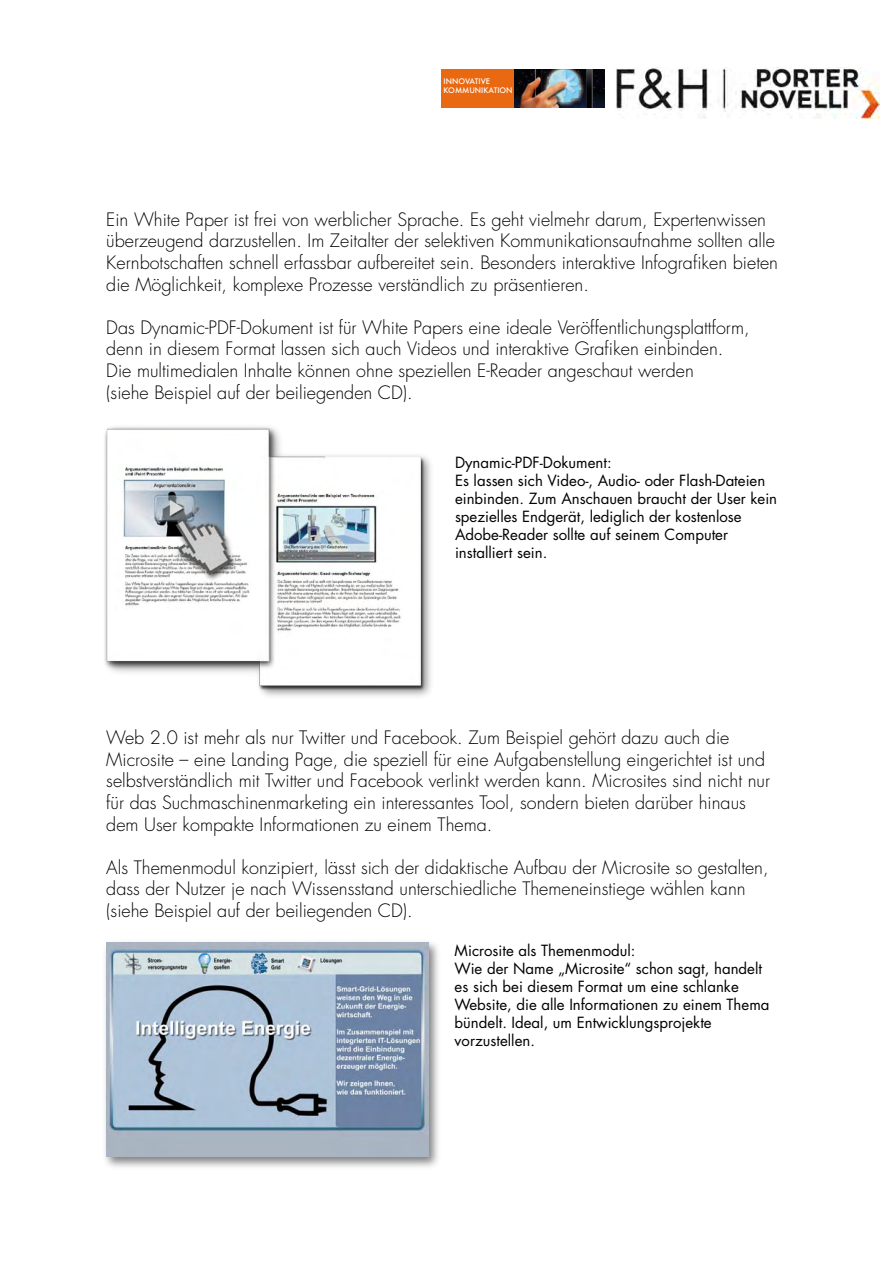
<style>
.page{position:relative;width:893px;height:1263px;background:#fff}
.page>*{position:absolute;margin:0;border:0;box-sizing:border-box;transform-origin:0 0}
.t1{font:300 18px/21.6px "Futura";color:#000}
.t2{font:15px/18px "Futura";color:#000}
.t3{font:500 7.5px/9px "Futura";color:#fff}
</style>
<div class="page">
<img style="left:616px;top:67px;width:264px;height:52px">
<div style="left:101px;top:423px;width:335px;height:278px;background:#000;opacity:.5"></div>
<img style="left:103px;top:425px;width:323px;height:266px">
<div style="left:102px;top:938px;width:340px;height:233px;background:#000;opacity:.5"></div>
<img style="left:106px;top:943px;width:322px;height:214px">
<div style="left:441px;top:69px;width:74px;height:38px;background:#e86911"></div>
<img style="left:515px;top:69px;width:90px;height:39px">
<p class="t3" style="left:444px;top:77px;width:70px">INNOVATIVE<br>KOMMUNIKATION</p>
<p class="t1" style="left:106px;top:209px;width:673px">Ein White Paper ist frei von werblicher Sprache. Es geht vielmehr darum, Expertenwissen überzeugend darzustellen. Im Zeitalter der selektiven Kommunikationsaufnahme sollten alle Kernbotschaften schnell erfassbar aufbereitet sein. Besonders interaktive Infografiken bieten die Möglichkeit, komplexe Prozesse verständlich zu präsentieren.</p>
<p class="t1" style="left:106px;top:317px;width:645px">Das Dynamic-PDF-Dokument ist für White Papers eine ideale Veröffentlichungsplattform, denn in diesem Format lassen sich auch Videos und interaktive Grafiken einbinden.<br>Die multimedialen Inhalte können ohne speziellen E-Reader angeschaut werden<br>(siehe Beispiel auf der beiliegenden CD).</p>
<p class="t2" style="left:455px;top:453px;width:324px">Dynamic-PDF-Dokument:<br>Es lassen sich Video-, Audio- oder Flash-Dateien einbinden. Zum Anschauen braucht der User kein spezielles Endgerät, lediglich der kostenlose Adobe-Reader sollte auf seinem Computer installiert sein.</p>
<p class="t1" style="left:106px;top:727px;width:665px">Web 2.0 ist mehr als nur Twitter und Facebook. Zum Beispiel gehört dazu auch die Microsite – eine Landing Page, die speziell für eine Aufgabenstellung eingerichtet ist und selbstverständlich mit Twitter und Facebook verlinkt werden kann. Microsites sind nicht nur für das Suchmaschinenmarketing ein interessantes Tool, sondern bieten darüber hinaus dem User kompakte Informationen zu einem Thema.</p>
<p class="t1" style="left:106px;top:857px;width:664px">Als Themenmodul konzipiert, lässt sich der didaktische Aufbau der Microsite so gestalten, dass der Nutzer je nach Wissensstand unterschiedliche Themeneinstiege wählen kann (siehe Beispiel auf der beiliegenden CD).</p>
<p class="t2" style="left:455px;top:941px;width:316px">Microsite als Themenmodul:<br>Wie der Name „Microsite“ schon sagt, handelt es sich bei diesem Format um eine schlanke Website, die alle Informationen zu einem Thema bündelt. Ideal, um Entwicklungsprojekte vorzustellen.</p>
</div>
